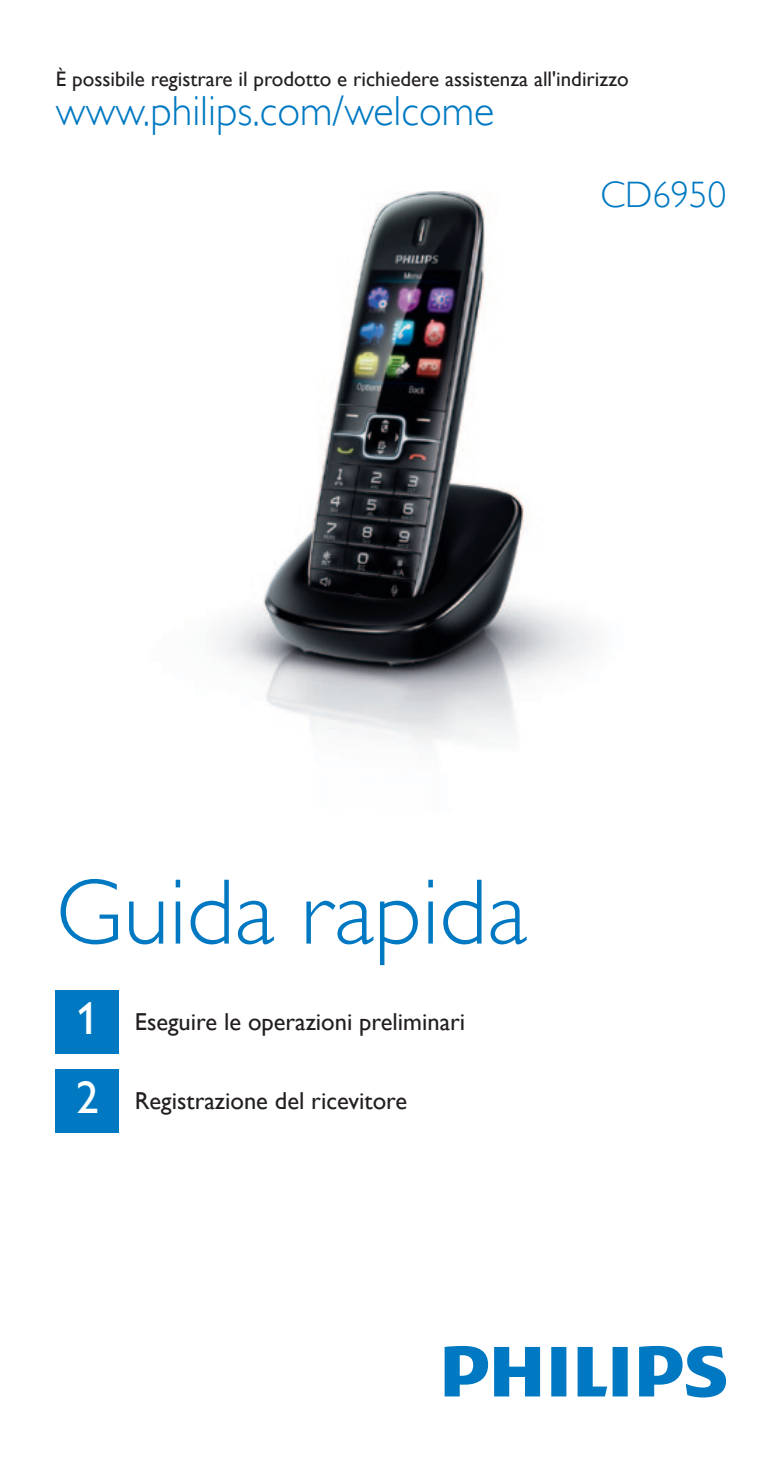
<style>
.page{position:relative;width:782px;height:1469px;background:#fff}
.page>*{position:absolute;margin:0;border:0;box-sizing:border-box;transform-origin:0 0}
.t1{font:93.45px "Gill Sans Alt One WGL Light";color:#0079c2}
.t2{font:42px "Gill Sans Alt One WGL Light";color:#0079c2}
.t3{font:36.75px "Gill Sans Alt One WGL Light";color:#0079c2}
.t4{font:24.5px "Gill Sans Alt One WGL";color:#231f20}
.t5{font:21px "Gill Sans Alt One WGL";color:#231f20}
.s1{font-size:45.5px;color:#fff}
</style>
<div class="page">
<img style="left:217px;top:191px;width:376px;height:553px">
<svg style="left:444px;top:1345px;width:281px;height:52px"></svg>
<div style="left:56px;top:990px;width:63px;height:63px;background:#0079c2"></div>
<div style="left:56px;top:1069px;width:63px;height:63px;background:#0079c2"></div>
<p class="t5" style="left:56px;top:64px;width:574px">È possibile registrare il prodotto e richiedere assistenza all'indirizzo</p>
<h2 class="t2" style="left:56px;top:83px;width:440px">www.philips.com/welcome</h2>
<h3 class="t3" style="left:600px;top:171px;width:127px">CD6950</h3>
<h1 class="t1" style="left:56px;top:851px;width:472px">Guida rapida</h1>
<p class="t4" style="left:76px;top:1005px;width:390px"><span class="s1">1</span> Eseguire le operazioni preliminari</p>
<p class="t4" style="left:76px;top:1083px;width:332px"><span class="s1">2</span> Registrazione del ricevitore</p>
</div>
